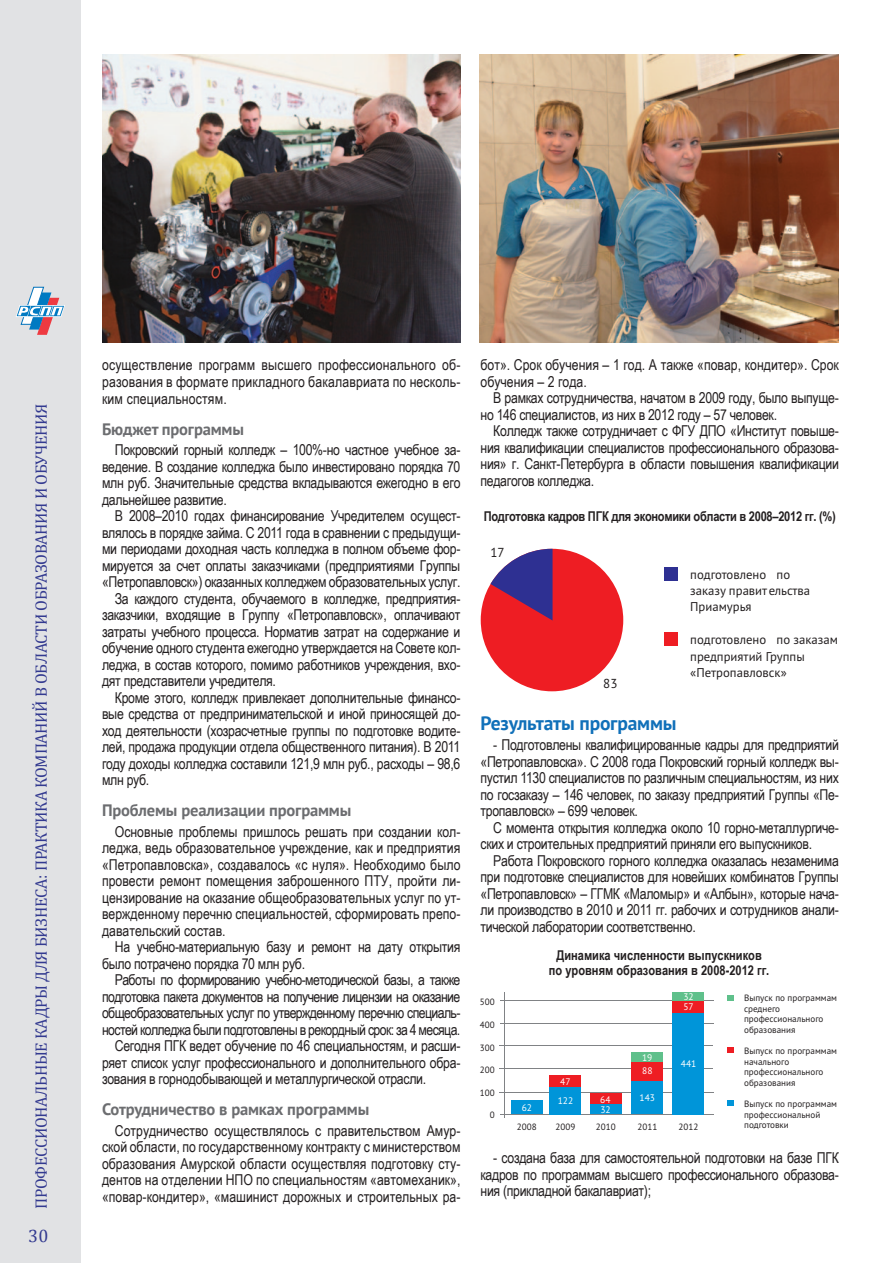
<style>
.page{position:relative;width:893px;height:1263px;background:#fff}
.page>*{position:absolute;margin:0;border:0;box-sizing:border-box;transform-origin:0 0}
.Синий_основной{font:700 19.5px "PT Sans";letter-spacing:-.01em;color:#1070b9}
.t1{font:18px "Cambria";color:#333a90}
.t2{font:16.5px "Cambria";letter-spacing:-.02em;color:#333a90}
.Серый_подзаголовок{font:700 16.5px "PT Sans";letter-spacing:-.01em;color:#6c6d70}
.текст_основной{font:15px/16.5px "Arial Narrow";letter-spacing:-.02em;color:#231f20;text-align:justify}
.текст_основной-2{font:15px/16.5px "Arial Narrow";color:#231f20}
.Схема_таблица{font:700 13.5px/15px "Arial Narrow";color:#231f20;text-align:center}
.Схема_таблица-2{font:700 13.5px "Arial Narrow";letter-spacing:-.02em;color:#231f20}
.t3{font:13.05px "PT Sans";color:#231f20}
.t4{font:12.75px/16.5px "PT Sans";color:#231f20}
.t5{font:9.45px "PT Sans";color:#fff}
.t6{font:9.15px/10.6px "PT Sans";color:#231f20}
</style>
<div class="page">
<div style="left:0;top:0;width:81px;height:1263px;background:#e1e2e4"></div>
<svg style="left:16px;top:287px;width:49px;height:48px"></svg>
<div style="left:481px;top:549px;width:142px;height:142px;background:#ee1d23;border-radius:50%"></div>
<svg style="left:490px;top:549px;width:63px;height:71px"></svg>
<div style="left:664px;top:567px;width:14px;height:14px;background:#2e3092"></div>
<div style="left:664px;top:632px;width:14px;height:14px;background:#ee1d23"></div>
<hr style="left:500px;top:1092px;width:214px;height:1px;background:#808285">
<div style="left:511px;top:1100px;width:31px;height:14px;background:#0095d9"></div>
<hr style="left:504px;top:992px;width:1px;height:126px;background:#808285">
<hr style="left:500px;top:1000px;width:213px;height:1px;background:#808285">
<hr style="left:500px;top:1023px;width:213px;height:1px;background:#808285">
<hr style="left:499px;top:1045px;width:214px;height:1px;background:#808285">
<hr style="left:499px;top:1069px;width:214px;height:1px;background:#808285">
<hr style="left:500px;top:1114px;width:213px;height:1px;background:#808285">
<div style="left:590px;top:1093px;width:31px;height:12px;background:#ee1d23"></div>
<div style="left:727px;top:995px;width:7px;height:6px;background:#5fc08b"></div>
<div style="left:727px;top:1047px;width:7px;height:6px;background:#ee1d23"></div>
<div style="left:727px;top:1100px;width:7px;height:6px;background:#0095d9"></div>
<div style="left:672px;top:992px;width:32px;height:9px;background:#5fc08b"></div>
<div style="left:672px;top:1001px;width:32px;height:12px;background:#ee1d23"></div>
<div style="left:631px;top:1062px;width:32px;height:19px;background:#ee1d23"></div>
<div style="left:631px;top:1052px;width:32px;height:10px;background:#5fc08b"></div>
<div style="left:590px;top:1105px;width:31px;height:9px;background:#0095d9"></div>
<div style="left:549px;top:1087px;width:32px;height:27px;background:#0095d9"></div>
<div style="left:549px;top:1076px;width:32px;height:11px;background:#ee1d23"></div>
<div style="left:672px;top:1013px;width:32px;height:101px;background:#0095d9"></div>
<div style="left:631px;top:1081px;width:32px;height:33px;background:#0095d9"></div>
<img style="left:480px;top:54px;width:359px;height:288px">
<img style="left:102px;top:55px;width:358px;height:287px">
<p class="t2" style="left:31px;top:1209px;width:807px;rotate:-90deg">ПРОФЕССИОНАЛЬНЫЕ КАДРЫ ДЛЯ БИЗНЕСА: ПРАКТИКА КОМПАНИЙ В ОБЛАСТИ ОБРАЗОВАНИЯ И ОБУЧЕНИЯ</p>
<p class="t1" style="left:28px;top:1225px;width:22px">30</p>
<p class="текст_основной" style="left:102px;top:356px;width:360px">осуществление программ высшего профессионального об&shy;разования в формате прикладного бакалавриата по несколь&shy;ким специальностям.</p>
<p class="Серый_подзаголовок" style="left:102px;top:418px;width:143px">Бюджет программы</p>
<p class="текст_основной" style="left:102px;top:441px;width:360px;text-indent:13px">Покровский горный колледж – 100%-но частное учебное за&shy;ведение. В создание колледжа было инвестировано порядка 70 млн руб. Значительные средства вкладываются ежегодно в его дальнейшее развитие.</p>
<p class="текст_основной" style="left:102px;top:507px;width:360px;text-indent:13px">В 2008–2010 годах финансирование Учредителем осущест&shy;влялось в порядке займа. С 2011 года в сравнении с предыдущи&shy;ми периодами доходная часть колледжа в полном объеме фор&shy;мируется за счет оплаты заказчиками (предприятиями Группы «Петропавловск») оказанных колледжем образовательных услуг.</p>
<p class="текст_основной" style="left:102px;top:590px;width:360px;text-indent:13px">За каждого студента, обучаемого в колледже, предприятия&shy;заказчики, входящие в Группу «Петропавловск», оплачивают затраты учебного процесса. Норматив затрат на содержание и обучение одного студента ежегодно утверждается на Совете кол&shy;леджа, в состав которого, помимо работников учреждения, вхо&shy;дят представители учредителя.</p>
<p class="текст_основной" style="left:102px;top:689px;width:360px;text-indent:13px">Кроме этого, колледж привлекает дополнительные финансо&shy;вые средства от предпринимательской и иной приносящей до&shy;ход деятельности (хозрасчетные группы по подготовке водите&shy;лей, продажа продукции отдела общественного питания). В 2011 году доходы колледжа составили 121,9 млн руб., расходы – 98,6 млн руб.</p>
<p class="Серый_подзаголовок" style="left:102px;top:799px;width:251px">Проблемы реализации программы</p>
<p class="текст_основной" style="left:102px;top:823px;width:360px;text-indent:13px">Основные проблемы пришлось решать при создании кол&shy;леджа, ведь образовательное учреждение, как и предприятия «Петропавловска», создавалось «с нуля». Необходимо было провести ремонт помещения заброшенного ПТУ, пройти ли&shy;цензирование на оказание общеобразовательных услуг по ут&shy;вержденному перечню специальностей, сформировать препо&shy;давательский состав.</p>
<p class="текст_основной" style="left:102px;top:938px;width:360px;text-indent:13px">На учебно-материальную базу и ремонт на дату открытия было потрачено порядка 70 млн руб.</p>
<p class="текст_основной" style="left:102px;top:971px;width:360px;text-indent:13px">Работы по формированию учебно-методической базы, а также подготовка пакета документов на получение лицензии на оказание общеобразовательных услуг по утвержденному перечню специаль&shy;ностей колледжа были подготовлены в рекордный срок: за 4 месяца.</p>
<p class="текст_основной" style="left:102px;top:1037px;width:360px;text-indent:13px">Сегодня ПГК ведет обучение по 46 специальностям, и расши&shy;ряет список услуг профессионального и дополнительного обра&shy;зования в горнодобывающей и металлургической отрасли.</p>
<p class="Серый_подзаголовок" style="left:102px;top:1098px;width:269px">Сотрудничество в рамках программы</p>
<p class="текст_основной" style="left:102px;top:1122px;width:360px;text-indent:13px">Сотрудничество осуществлялось с правительством Амур&shy;ской области, по государственному контракту с министерством образования Амурской области осуществляя подготовку сту&shy;дентов на отделении НПО по специальностям «автомеханик», «повар-кондитер», «машинист дорожных и строительных ра-</p>
<p class="текст_основной-2" style="left:480px;top:356px;width:360px">бот». Срок обучения – 1 год. А также «повар, кондитер». Срок обучения – 2 года.</p>
<p class="текст_основной" style="left:480px;top:389px;width:360px;text-indent:13px">В рамках сотрудничества, начатом в 2009 году, было выпуще&shy;но 146 специалистов, из них в 2012 году – 57 человек.</p>
<p class="текст_основной" style="left:480px;top:422px;width:360px;text-indent:13px">Колледж также сотрудничает с ФГУ ДПО «Институт повыше&shy;ния квалификации специалистов профессионального образова&shy;ния» г. Санкт-Петербурга в области повышения квалификации педагогов колледжа.</p>
<p class="Схема_таблица-2" style="left:484px;top:506px;width:353px">Подготовка кадров ПГК для экономики области в 2008–2012 гг. (%)</p>
<p class="t3" style="left:490px;top:544px;width:16px">17</p>
<p class="t3" style="left:603px;top:675px;width:16px">83</p>
<p class="t4" style="left:690px;top:565px;width:121px">подготовлено по заказу правительства<br>Приамурья</p>
<p class="t4" style="left:690px;top:631px;width:149px">подготовлено по заказам предприятий Группы «Петропавловск»</p>
<p class="Синий_основной" style="left:480px;top:710px;width:198px">Результаты программы</p>
<p class="текст_основной" style="left:480px;top:736px;width:360px;text-indent:13px">- Подготовлены квалифицированные кадры для предприятий «Петропавловска». С 2008 года Покровский горный колледж вы&shy;пустил 1130 специалистов по различным специальностям, из них по госзаказу – 146 человек, по заказу предприятий Группы «Пе&shy;тропавловск» – 699 человек.</p>
<p class="текст_основной" style="left:480px;top:819px;width:360px;text-indent:13px">С момента открытия колледжа около 10 горно-металлургиче&shy;ских и строительных предприятий приняли его выпускников.</p>
<p class="текст_основной" style="left:480px;top:852px;width:360px;text-indent:13px">Работа Покровского горного колледжа оказалась незаменима при подготовке специалистов для новейших комбинатов Группы «Петропавловск» – ГГМК «Маломыр» и «Албын», которые нача&shy;ли производство в 2010 и 2011 гг. рабочих и сотрудников анали&shy;тической лаборатории соответственно.</p>
<p class="Схема_таблица" style="left:549px;top:947px;width:222px">Динамика численности выпускников по уровням образования в 2008-2012 гг.</p>
<p class="t5" style="left:683px;top:990px;width:12px">32</p>
<p class="t6" style="left:480px;top:996px;width:16px">500</p>
<p class="t6" style="left:744px;top:992px;width:94px">Выпуск по программам среднего профессионального образования</p>
<p class="t6" style="left:744px;top:1045px;width:94px">Выпуск по программам начального профессионального образования</p>
<p class="t6" style="left:744px;top:1098px;width:94px">Выпуск по программам профессиональной подготовки</p>
<p class="t5" style="left:683px;top:1001px;width:12px">57</p>
<p class="t6" style="left:480px;top:1019px;width:16px">400</p>
<p class="t6" style="left:480px;top:1042px;width:16px">300</p>
<p class="t5" style="left:642px;top:1051px;width:12px">19</p>
<p class="t5" style="left:681px;top:1058px;width:17px">441</p>
<p class="t6" style="left:480px;top:1065px;width:16px">200</p>
<p class="t5" style="left:642px;top:1064px;width:12px">88</p>
<p class="t5" style="left:560px;top:1075px;width:12px">47</p>
<p class="t6" style="left:480px;top:1087px;width:16px">100</p>
<p class="t6" style="left:490px;top:1109px;width:6px">0</p>
<p class="t5" style="left:600px;top:1093px;width:12px">64</p>
<p class="t5" style="left:640px;top:1092px;width:17px">143</p>
<p class="t5" style="left:558px;top:1094px;width:17px">122</p>
<p class="t5" style="left:522px;top:1101px;width:12px">62</p>
<p class="t5" style="left:600px;top:1104px;width:12px">32</p>
<p class="t6" style="left:517px;top:1122px;width:21px">2008</p>
<p class="t6" style="left:555px;top:1122px;width:21px">2009</p>
<p class="t6" style="left:596px;top:1122px;width:21px">2010</p>
<p class="t6" style="left:637px;top:1122px;width:21px">2011</p>
<p class="t6" style="left:679px;top:1122px;width:21px">2012</p>
<p class="текст_основной" style="left:480px;top:1149px;width:360px;text-indent:13px">- создана база для самостоятельной подготовки на базе ПГК кадров по программам высшего профессионального образова&shy;ния (прикладной бакалавриат);</p>
</div>
